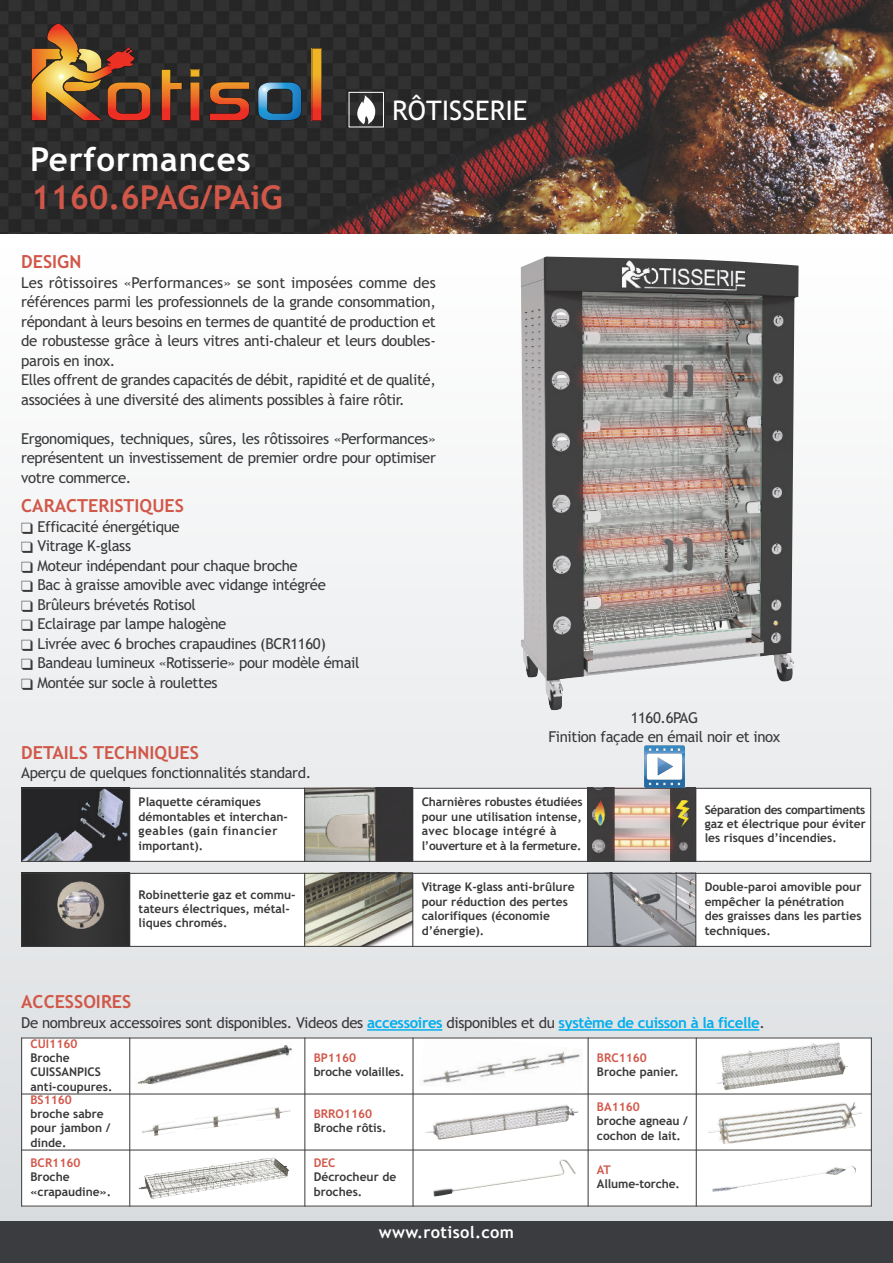
<style>
.page{position:relative;width:893px;height:1263px;background:#fff}
.page>*{position:absolute;margin:0;border:0;box-sizing:border-box;transform-origin:0 0}
.t1{font:700 33px "Trebuchet MS";color:#d15749}
.t2{font:700 33px "Trebuchet MS";letter-spacing:.025em;color:#fff}
.t3{font:27px "Trebuchet MS";color:#fff}
.t4{font:700 18px "Trebuchet MS";color:#d15749}
.t5{font:700 16.5px "Trebuchet MS";letter-spacing:.02em;color:#fff}
.t6{font:15px/19.5px "Trebuchet MS";letter-spacing:-.025em;color:#39383a}
.t7{font:700 12px/14.4px "Trebuchet MS";color:#39383a}
.t8{font:700 12px "Trebuchet MS";color:#d15749}
.s1{font-weight:700;color:#00afed}
</style>
<div class="page">
<div style="left:0;top:1220px;width:893px;height:43px;background:#3a3c3f"></div>
<div style="left:0;top:234px;width:893px;height:986px;background:linear-gradient(to bottom,#fff,#d9dcdf)"></div>
<img style="left:0;top:0;width:893px;height:234px">
<svg style="left:312px;top:48px;width:10px;height:73px"></svg>
<svg style="left:258px;top:82px;width:44px;height:39px;background:#356584"></svg>
<svg style="left:209px;top:82px;width:41px;height:39px;background:#904225"></svg>
<svg style="left:190px;top:70px;width:10px;height:51px"></svg>
<svg style="left:161px;top:69px;width:21px;height:52px"></svg>
<svg style="left:31px;top:23px;width:120px;height:98px;background:#815430"></svg>
<div style="left:349px;top:92px;width:35px;height:35px;border:1px solid #fff"></div>
<svg style="left:357px;top:95px;width:18px;height:29px"></svg>
<img style="left:521px;top:257px;width:277px;height:453px">
<img style="left:22px;top:789px;width:107px;height:72px">
<div style="left:130px;top:788px;width:175px;height:74px;background:#fff"></div>
<img style="left:305px;top:789px;width:107px;height:72px">
<div style="left:413px;top:788px;width:175px;height:74px;background:#fff"></div>
<img style="left:588px;top:789px;width:107px;height:72px">
<div style="left:696px;top:788px;width:175px;height:74px;background:#fff"></div>
<hr style="left:21px;top:788px;width:1px;height:74px;background:#39383a">
<hr style="left:129px;top:788px;width:1px;height:74px;background:#39383a">
<hr style="left:304px;top:788px;width:1px;height:74px;background:#39383a">
<hr style="left:412px;top:788px;width:1px;height:74px;background:#39383a">
<hr style="left:587px;top:788px;width:1px;height:74px;background:#39383a">
<hr style="left:695px;top:788px;width:1px;height:74px;background:#39383a">
<hr style="left:870px;top:788px;width:1px;height:74px;background:#39383a">
<hr style="left:21px;top:788px;width:850px;height:1px;background:#39383a">
<hr style="left:21px;top:861px;width:850px;height:1px;background:#39383a">
<img style="left:22px;top:874px;width:107px;height:72px">
<div style="left:130px;top:873px;width:175px;height:74px;background:#fff"></div>
<img style="left:305px;top:874px;width:107px;height:72px">
<div style="left:413px;top:873px;width:175px;height:74px;background:#fff"></div>
<img style="left:588px;top:874px;width:107px;height:72px">
<div style="left:696px;top:873px;width:175px;height:74px;background:#fff"></div>
<hr style="left:21px;top:873px;width:1px;height:74px;background:#39383a">
<hr style="left:129px;top:873px;width:1px;height:74px;background:#39383a">
<hr style="left:304px;top:873px;width:1px;height:74px;background:#39383a">
<hr style="left:412px;top:873px;width:1px;height:74px;background:#39383a">
<hr style="left:587px;top:873px;width:1px;height:74px;background:#39383a">
<hr style="left:695px;top:873px;width:1px;height:74px;background:#39383a">
<hr style="left:870px;top:873px;width:1px;height:74px;background:#39383a">
<hr style="left:21px;top:873px;width:850px;height:1px;background:#39383a">
<hr style="left:21px;top:946px;width:850px;height:1px;background:#39383a">
<svg style="left:644px;top:745px;width:41px;height:43px"></svg>
<hr style="left:367px;top:1029px;width:75px;height:2px;background:#00afed">
<hr style="left:559px;top:1029px;width:200px;height:2px;background:#00afed">
<div style="left:21px;top:1037px;width:109px;height:57px;background:#fff"></div>
<img style="left:130px;top:1038px;width:174px;height:56px">
<div style="left:305px;top:1037px;width:108px;height:57px;background:#fff"></div>
<div style="left:413px;top:1037px;width:175px;height:57px;background:#fff"></div>
<img style="left:419px;top:1038px;width:164px;height:56px">
<div style="left:588px;top:1037px;width:108px;height:57px;background:#fff"></div>
<div style="left:696px;top:1037px;width:176px;height:57px;background:#fff"></div>
<img style="left:716px;top:1042px;width:132px;height:48px">
<div style="left:21px;top:1094px;width:109px;height:56px;background:#fff"></div>
<div style="left:130px;top:1094px;width:175px;height:56px;background:#fff"></div>
<img style="left:142px;top:1107px;width:149px;height:29px">
<div style="left:305px;top:1094px;width:108px;height:56px;background:#fff"></div>
<div style="left:413px;top:1094px;width:175px;height:56px;background:#fff"></div>
<img style="left:425px;top:1105px;width:154px;height:35px">
<div style="left:588px;top:1094px;width:108px;height:56px;background:#fff"></div>
<div style="left:696px;top:1094px;width:176px;height:56px;background:#fff"></div>
<img style="left:708px;top:1102px;width:154px;height:42px">
<div style="left:21px;top:1150px;width:109px;height:56px;background:#fff"></div>
<div style="left:130px;top:1150px;width:175px;height:56px;background:#fff"></div>
<img style="left:138px;top:1157px;width:151px;height:42px">
<div style="left:305px;top:1150px;width:108px;height:56px;background:#fff"></div>
<div style="left:413px;top:1150px;width:175px;height:56px;background:#fff"></div>
<img style="left:433px;top:1159px;width:143px;height:37px">
<div style="left:588px;top:1150px;width:108px;height:56px;background:#fff"></div>
<div style="left:696px;top:1150px;width:176px;height:56px;background:#fff"></div>
<img style="left:712px;top:1165px;width:144px;height:27px">
<hr style="left:21px;top:1037px;width:1px;height:169px;background:#39383a">
<hr style="left:129px;top:1037px;width:1px;height:169px;background:#39383a">
<hr style="left:304px;top:1037px;width:1px;height:169px;background:#39383a">
<hr style="left:413px;top:1037px;width:1px;height:169px;background:#39383a">
<hr style="left:588px;top:1037px;width:1px;height:169px;background:#39383a">
<hr style="left:696px;top:1037px;width:1px;height:169px;background:#39383a">
<hr style="left:871px;top:1037px;width:1px;height:169px;background:#39383a">
<hr style="left:21px;top:1037px;width:851px;height:1px;background:#39383a">
<hr style="left:21px;top:1094px;width:851px;height:1px;background:#39383a">
<hr style="left:21px;top:1150px;width:851px;height:1px;background:#39383a">
<hr style="left:21px;top:1206px;width:851px;height:1px;background:#39383a">
<h1 class="t2" style="left:30px;top:141px;width:222px">Performances</h1>
<h1 class="t1" style="left:31px;top:179px;width:253px">1160.6PAG/PAiG</h1>
<h2 class="t3" style="left:392px;top:95px;width:137px">RÔTISSERIE</h2>
<p class="t4" style="left:21px;top:252px;width:62px">DESIGN</p>
<p class="t6" style="left:21px;top:273px;width:416px">Les rôtissoires «Performances» se sont imposées comme des références parmi les professionnels de la grande consommation, répondant à leurs besoins en termes de quantité de production et de robustesse grâce à leurs vitres anti-chaleur et leurs doubles&shy;parois en inox.<br>Elles offrent de grandes capacités de débit, rapidité et de qualité, associées à une diversité des aliments possibles à faire rôtir.</p>
<p class="t6" style="left:21px;top:429px;width:416px;text-align:justify">Ergonomiques, techniques, sûres, les rôtissoires «Performances» représentent un investissement de premier ordre pour optimiser votre commerce.</p>
<p class="t4" style="left:21px;top:496px;width:164px">CARACTERISTIQUES</p>
<p class="t6" style="left:21px;top:517px;width:160px">❑ Efficacité énergétique</p>
<p class="t6" style="left:21px;top:536px;width:111px">❑ Vitrage K-glass</p>
<p class="t6" style="left:21px;top:556px;width:278px">❑ Moteur indépendant pour chaque broche</p>
<p class="t6" style="left:21px;top:575px;width:306px">❑ Bac à graisse amovible avec vidange intégrée</p>
<p class="t6" style="left:21px;top:595px;width:176px">❑ Brûleurs brévetés Rotisol</p>
<p class="t6" style="left:21px;top:614px;width:207px">❑ Eclairage par lampe halogène</p>
<p class="t6" style="left:21px;top:634px;width:306px">❑ Livrée avec 6 broches crapaudines (BCR1160)</p>
<p class="t6" style="left:21px;top:653px;width:340px">❑ Bandeau lumineux «Rotisserie» pour modèle émail</p>
<p class="t6" style="left:21px;top:673px;width:198px">❑ Montée sur socle à roulettes</p>
<p class="t6" style="left:548px;top:708px;width:234px;text-align:center">1160.6PAG<br>Finition façade en émail noir et inox</p>
<p class="t4" style="left:21px;top:742px;width:179px">DETAILS TECHNIQUES</p>
<p class="t6" style="left:21px;top:763px;width:291px">Aperçu de quelques fonctionnalités standard.</p>
<p class="t7" style="left:139px;top:795px;width:151px">Plaquette céramiques démontables et interchan&shy;geables (gain financier important).</p>
<p class="t7" style="left:422px;top:795px;width:162px">Charnières robustes étudiées pour une utilisation intense, avec blocage intégré à l’ouverture et à la fermeture.</p>
<p class="t7" style="left:705px;top:802px;width:163px;text-align:justify">Séparation des compartiments gaz et électrique pour éviter les risques d’incendies.</p>
<p class="t7" style="left:139px;top:887px;width:158px">Robinetterie gaz et commu&shy;tateurs électriques, métal&shy;liques chromés.</p>
<p class="t7" style="left:422px;top:880px;width:155px">Vitrage K-glass anti-brûlure pour réduction des pertes calorifiques (économie d’énergie).</p>
<p class="t7" style="left:705px;top:880px;width:158px">Double-paroi amovible pour empêcher la pénétration des graisses dans les parties techniques.</p>
<p class="t4" style="left:21px;top:991px;width:112px">ACCESSOIRES</p>
<p class="t6" style="left:21px;top:1013px;width:745px">De nombreux accessoires sont disponibles. Videos des <span class="s1">accessoires</span> disponibles et du <span class="s1">système de cuisson à la ficelle</span>.</p>
<p class="t8" style="left:31px;top:1036px;width:48px">CUI1160</p>
<p class="t7" style="left:31px;top:1051px;width:83px">Broche<br>CUISSANPICS anti-coupures.</p>
<p class="t8" style="left:314px;top:1051px;width:44px">BP1160</p>
<p class="t8" style="left:597px;top:1051px;width:51px">BRC1160</p>
<p class="t7" style="left:597px;top:1065px;width:83px">Broche panier.</p>
<p class="t7" style="left:314px;top:1065px;width:92px">broche volailles.</p>
<p class="t8" style="left:31px;top:1092px;width:43px">BS1160</p>
<p class="t7" style="left:31px;top:1107px;width:81px">broche sabre pour jambon / dinde.</p>
<p class="t8" style="left:314px;top:1107px;width:60px">BRRO1160</p>
<p class="t8" style="left:597px;top:1100px;width:44px">BA1160</p>
<p class="t7" style="left:597px;top:1114px;width:92px">broche agneau / cochon de lait.</p>
<p class="t7" style="left:314px;top:1121px;width:74px">Broche rôtis.</p>
<p class="t8" style="left:31px;top:1156px;width:51px">BCR1160</p>
<p class="t7" style="left:31px;top:1170px;width:82px">Broche «crapaudine».</p>
<p class="t8" style="left:314px;top:1156px;width:23px">DEC</p>
<p class="t7" style="left:314px;top:1170px;width:84px">Décrocheur de broches.</p>
<p class="t5" style="left:379px;top:1223px;width:137px">www.rotisol.com</p>
<p class="t8" style="left:597px;top:1163px;width:15px">AT</p>
<p class="t7" style="left:597px;top:1177px;width:85px">Allume-torche.</p>
</div>
